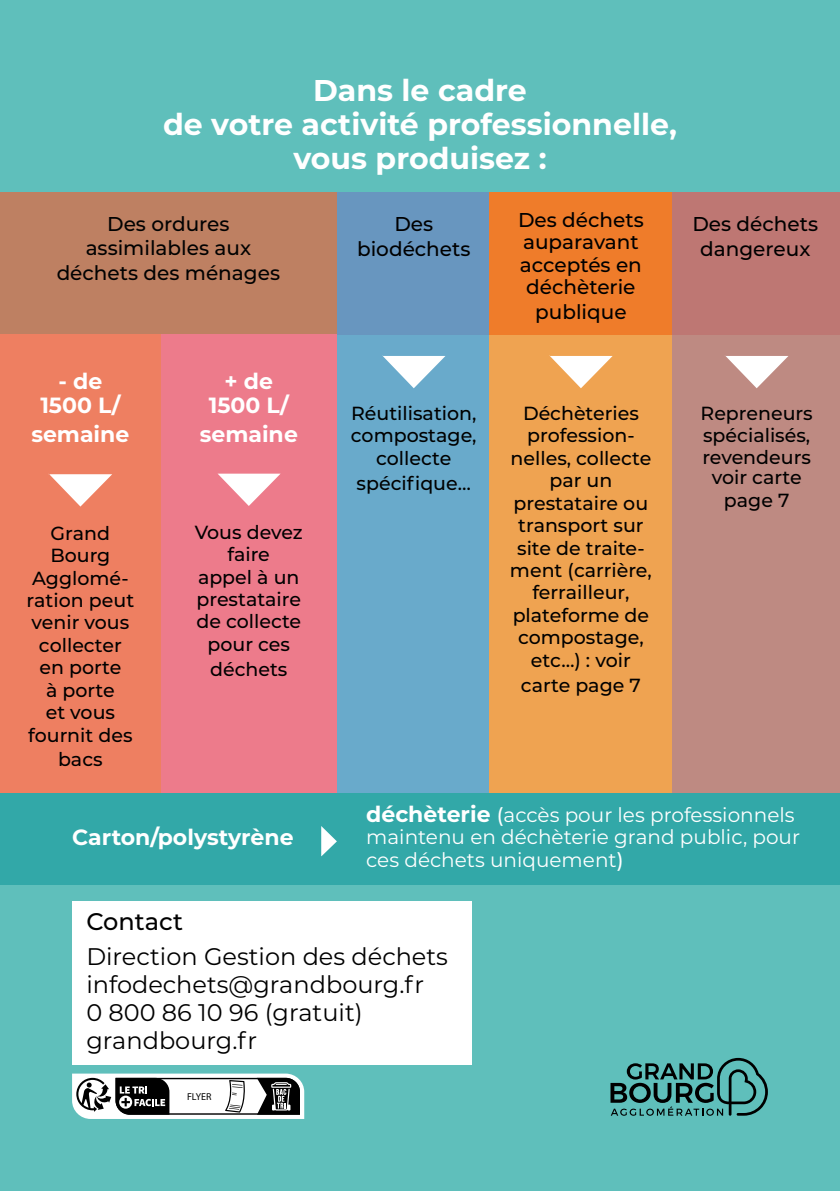
<style>
.page{position:relative;width:840px;height:1191px;background:#fff}
.page>*{position:absolute;margin:0;border:0;box-sizing:border-box;transform-origin:0 0}
.t1{font:700 30px/34px "Montserrat";color:#fff;text-align:center}
.t2{font:24px/28px "Montserrat";color:#000}
.t3{font:500 24px "Montserrat";color:#000}
.t4{font:700 22px/24px "Montserrat";color:#fff;text-align:center}
.t5{font:20px/22.4px "Montserrat";color:#fff}
.t6{font:500 20px/22.4px "Montserrat";color:#000;text-align:center}
.t7{font:500 20px/24.4px "Montserrat";color:#010202;text-align:center}
.t8{font:500 19px/22.4px "Montserrat";color:#000;text-align:center}
.t9{font:10px "Myriad Pro";letter-spacing:-.005em;color:#000}
.s1{font-weight:700;font-size:22px}
.s2{font-weight:500}
</style>
<div class="page">
<div style="left:336px;top:324px;width:153px;height:469px;background:#69aacb"></div>
<div style="left:489px;top:301px;width:183px;height:492px;background:#efa351"></div>
<div style="left:672px;top:334px;width:167px;height:459px;background:#be8a82"></div>
<div style="left:0;top:0;width:839px;height:240px;background:#5fbfbb"></div>
<div style="left:0;top:814px;width:839px;height:377px;background:#5fbfbb"></div>
<div style="left:0;top:192px;width:336px;height:152px;background:#be8062"></div>
<div style="left:72px;top:901px;width:399px;height:163px;background:#fff"></div>
<div style="left:0;top:334px;width:161px;height:459px;background:#ee7f61"></div>
<div style="left:336px;top:192px;width:153px;height:142px;background:#6896bf"></div>
<div style="left:489px;top:192px;width:183px;height:142px;background:#ef7c2a"></div>
<div style="left:672px;top:192px;width:167px;height:142px;background:#be7773"></div>
<div style="left:161px;top:334px;width:175px;height:459px;background:#ed7b8b"></div>
<svg style="left:382px;top:355px;width:63px;height:33px"></svg>
<svg style="left:49px;top:474px;width:63px;height:32px"></svg>
<svg style="left:217px;top:473px;width:63px;height:33px"></svg>
<svg style="left:549px;top:355px;width:63px;height:33px"></svg>
<svg style="left:725px;top:355px;width:63px;height:33px"></svg>
<svg style="left:610px;top:1058px;width:157px;height:57px"></svg>
<svg style="left:72px;top:1073px;width:232px;height:46px;background:#a6a9a8"></svg>
<div style="left:0;top:793px;width:839px;height:91px;background:#32a8a8"></div>
<svg style="left:321px;top:826px;width:16px;height:30px"></svg>
<h1 class="t1" style="left:163px;top:72px;width:515px">Dans le cadre<br>de votre activité professionnelle, vous produisez :</h1>
<p class="t7" style="left:57px;top:211px;width:225px">Des ordures assimilables aux déchets des ménages</p>
<p class="t6" style="left:518px;top:208px;width:127px">Des déchets auparavant acceptés en déchèterie</p>
<p class="t6" style="left:535px;top:300px;width:93px">publique</p>
<p class="t6" style="left:357px;top:210px;width:115px;line-height:24.8px">Des biodéchets</p>
<p class="t6" style="left:692px;top:210px;width:127px;line-height:24.8px">Des déchets dangereux</p>
<p class="t4" style="left:40px;top:368px;width:82px">- de<br>1500 L/</p>
<p class="t4" style="left:31px;top:421px;width:100px">semaine</p>
<p class="t8" style="left:27px;top:521px;width:109px">Grand<br>Bourg<br>Agglomé&shy;ration peut venir vous collecter en porte<br>à porte<br>et vous fournit des</p>
<p class="t8" style="left:58px;top:747px;width:46px">bacs</p>
<p class="t4" style="left:208px;top:368px;width:82px">+ de<br>1500 L/</p>
<p class="t4" style="left:200px;top:421px;width:100px">semaine</p>
<p class="t8" style="left:194px;top:520px;width:110px">Vous devez faire<br>appel à un prestataire de collecte pour ces</p>
<p class="t8" style="left:210px;top:657px;width:79px">déchets</p>
<p class="t8" style="left:351px;top:401px;width:127px">Réutilisation, compostage, collecte</p>
<p class="t8" style="left:356px;top:471px;width:116px">spécifique…</p>
<p class="t8" style="left:509px;top:401px;width:143px">Déchèteries profession&shy;nelles, collecte par un prestataire ou transport sur site de traite&shy;ment (carrière, ferrailleur, plateforme de compostage, etc…) : voir</p>
<p class="t8" style="left:520px;top:673px;width:121px">carte page 7</p>
<p class="t8" style="left:700px;top:401px;width:114px;text-align:left">Repreneurs spécialisés, revendeurs</p>
<p class="t8" style="left:711px;top:465px;width:91px">voir carte page 7</p>
<p class="t4" style="left:72px;top:824px;width:223px">Carton/polystyrène</p>
<p class="t3" style="left:86px;top:904px;width:98px">Contact</p>
<p class="t5" style="left:366px;top:803px;width:435px"><span class="s1">déchèterie</span> <span class="s2">(</span>accès pour les professionnels maintenu en déchèterie grand public, pour ces déchets uniquement<span class="s2">)</span></p>
<p class="t2" style="left:86px;top:941px;width:363px">Direction Gestion des déchets infodechets@grandbourg.fr<br>0 800 86 10 96 (gratuit) grandbourg.fr</p>
<p class="t9" style="left:187px;top:1090px;width:26px">FLYER</p>
</div>
